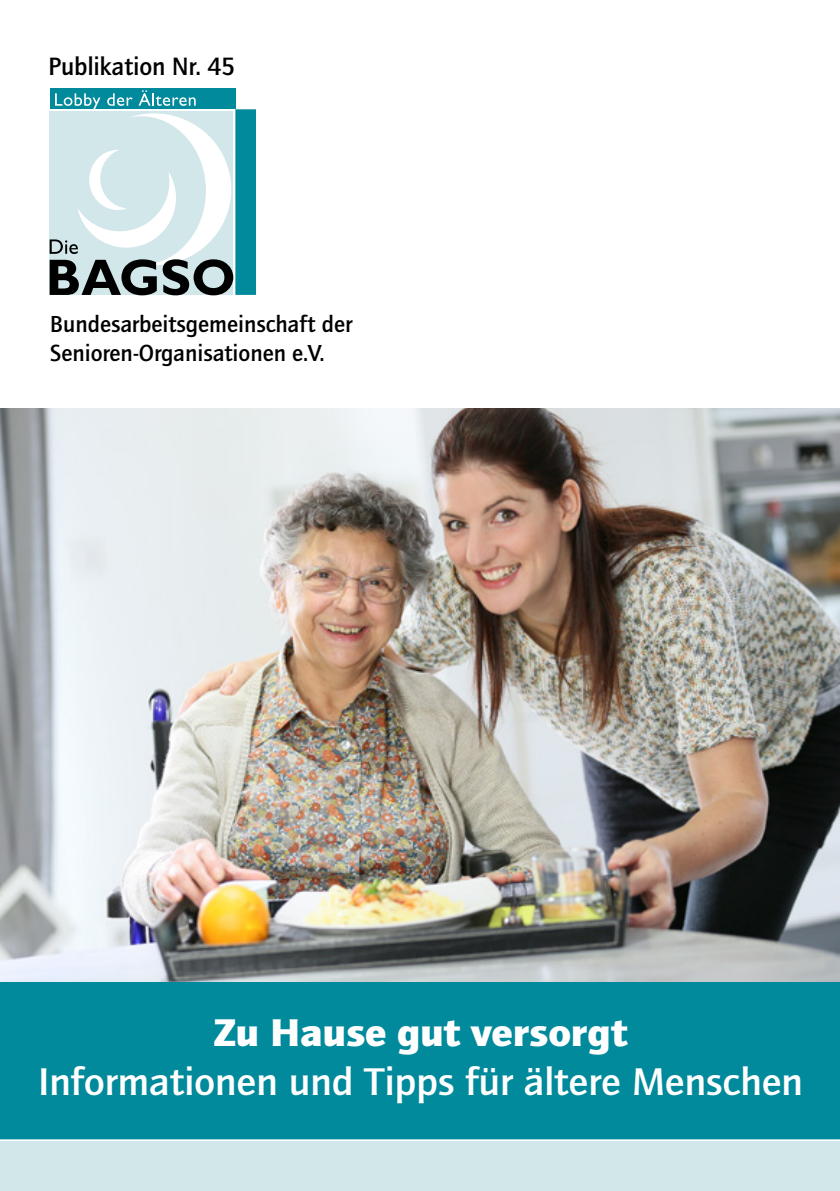
<style>
.page{position:relative;width:840px;height:1191px;background:#fff}
.page>*{position:absolute;margin:0;border:0;box-sizing:border-box;transform-origin:0 0}
.t1{font:500 40px/48px "Quay Sans ITC Std";letter-spacing:-.005em;color:#fff;text-align:center;scale:1.07 1}
.Kapitelüberschrift_U{font:500 26px "Quay Sans ITC Std";letter-spacing:-.01em;color:#000}
.t2{font:500 24px/28.8px "Quay Sans ITC Std";color:#000}
.s1{font-weight:900}
</style>
<div class="page">
<div style="left:0;top:408px;width:839px;height:731px;background:#008a9b"></div>
<img style="left:0;top:408px;width:839px;height:573px">
<div style="left:0;top:1141px;width:839px;height:50px;background:#d2e7ea"></div>
<div style="left:50px;top:89px;width:185px;height:20px;background:#008a9b"></div>
<div style="left:235px;top:109px;width:21px;height:186px;background:#008a9b"></div>
<svg style="left:50px;top:90px;width:183px;height:205px"></svg>
<p class="Kapitelüberschrift_U" style="left:48px;top:51px;width:188px">Publikation Nr. 45</p>
<p class="t2" style="left:50px;top:309px;width:304px">Bundesarbeitsgemeinschaft der<br>Senioren-Organisationen e.V.</p>
<p class="t1" style="left:38px;top:1009px;width:716px"><span class="s1">Zu Hause gut versorgt<br></span>Informationen und Tipps für ältere Menschen</p>
</div>
